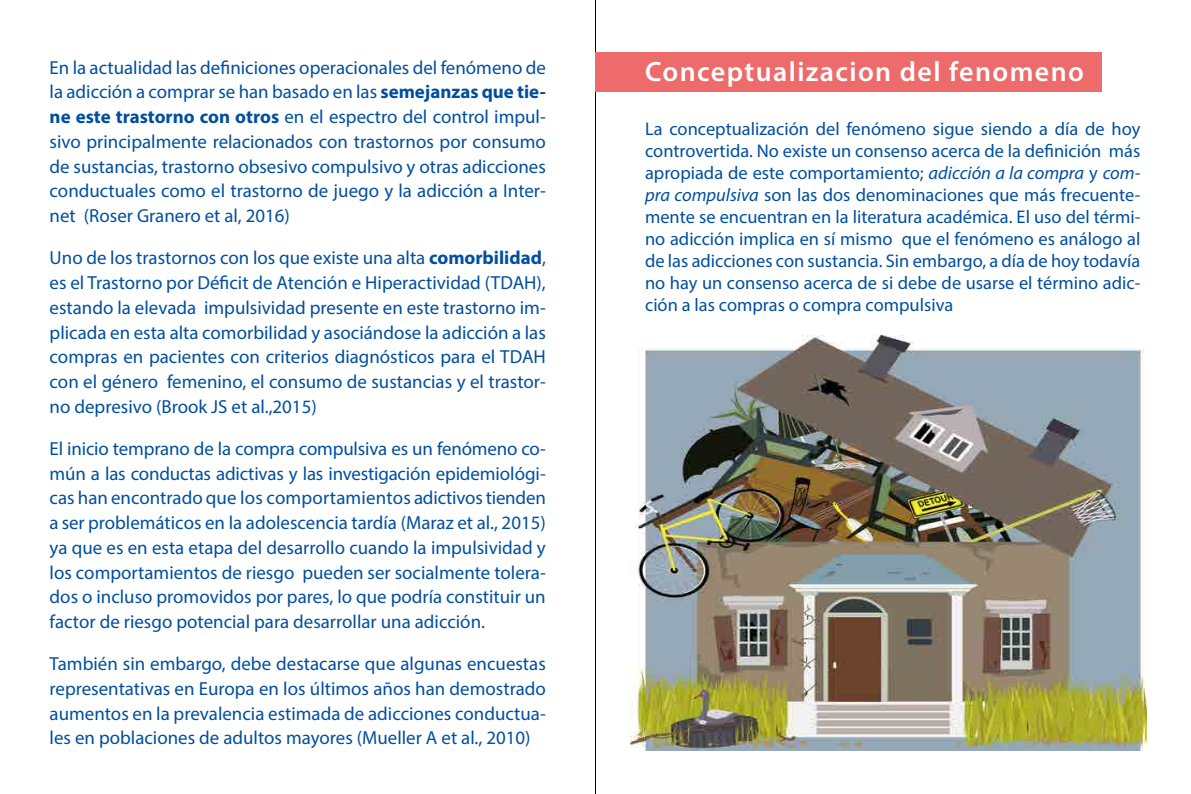
<style>
.page{position:relative;width:1191px;height:794px;background:#fff}
.page>*{position:absolute;margin:0;border:0;box-sizing:border-box;transform-origin:0 0}
.t1{font:600 28px "Myriad Pro";letter-spacing:.05em;color:#fff}
.t2{font:18.9px/24.7px "Myriad Pro";color:#004f9f;text-align:justify}
.t3{font:18.38px/22.1px "Myriad Pro";color:#004f9f;text-align:justify}
.s1{font-weight:700}
.s2{font-style:italic}
</style>
<div class="page">
<hr style="left:595px;top:0;width:1px;height:794px;background:#000">
<div style="left:595px;top:52px;width:506px;height:40px;background:#ed6b6a"></div>
<img style="left:630px;top:335px;width:516px;height:415px">
<p class="t2" style="left:50px;top:55px;width:498px">En la actualidad las definiciones operacionales del fenómeno de la adicción a comprar se han basado en las <span class="s1">semejanzas que tie&shy;ne este trastorno con otros</span> en el espectro del control impul&shy;sivo principalmente relacionados con trastornos por consumo de sustancias, trastorno obsesivo compulsivo y otras adicciones conductuales como el trastorno de juego y la adicción a Inter&shy;net (Roser Granero et al, 2016)</p>
<p class="t2" style="left:50px;top:245px;width:498px">Uno de los trastornos con los que existe una alta <span class="s1">comorbilidad</span>, es el Trastorno por Déficit de Atención e Hiperactividad (TDAH), estando la elevada impulsividad presente en este trastorno im&shy;plicada en esta alta comorbilidad y asociándose la adicción a las compras en pacientes con criterios diagnósticos para el TDAH con el género femenino, el consumo de sustancias y el trastor&shy;no depresivo (Brook JS et al.,2015)</p>
<p class="t2" style="left:50px;top:436px;width:498px">El inicio temprano de la compra compulsiva es un fenómeno co&shy;mún a las conductas adictivas y las investigación epidemiológi&shy;cas han encontrado que los comportamientos adictivos tienden a ser problemáticos en la adolescencia tardía (Maraz et al., 2015) ya que es en esta etapa del desarrollo cuando la impulsividad y los comportamientos de riesgo pueden ser socialmente tolera&shy;dos o incluso promovidos por pares, lo que podría constituir un factor de riesgo potencial para desarrollar una adicción.</p>
<p class="t2" style="left:50px;top:651px;width:498px">También sin embargo, debe destacarse que algunas encuestas representativas en Europa en los últimos años han demostrado aumentos en la prevalencia estimada de adicciones conductua&shy;les en poblaciones de adultos mayores (Mueller A et al., 2010)</p>
<h1 class="t1" style="left:645px;top:53px;width:440px">Conceptualizacion del fenomeno</h1>
<p class="t3" style="left:645px;top:117px;width:497px">La conceptualización del fenómeno sigue siendo a día de hoy controvertida. No existe un consenso acerca de la definición más apropiada de este comportamiento; <span class="s2">adicción a la compra</span> y <span class="s2">com&shy;pra compulsiva</span> son las dos denominaciones que más frecuente&shy;mente se encuentran en la literatura académica. El uso del térmi&shy;no adicción implica en sí mismo que el fenómeno es análogo al de las adicciones con sustancia. Sin embargo, a día de hoy todavía no hay un consenso acerca de si debe de usarse el término adic&shy;ción a las compras o compra compulsiva</p>
</div>
